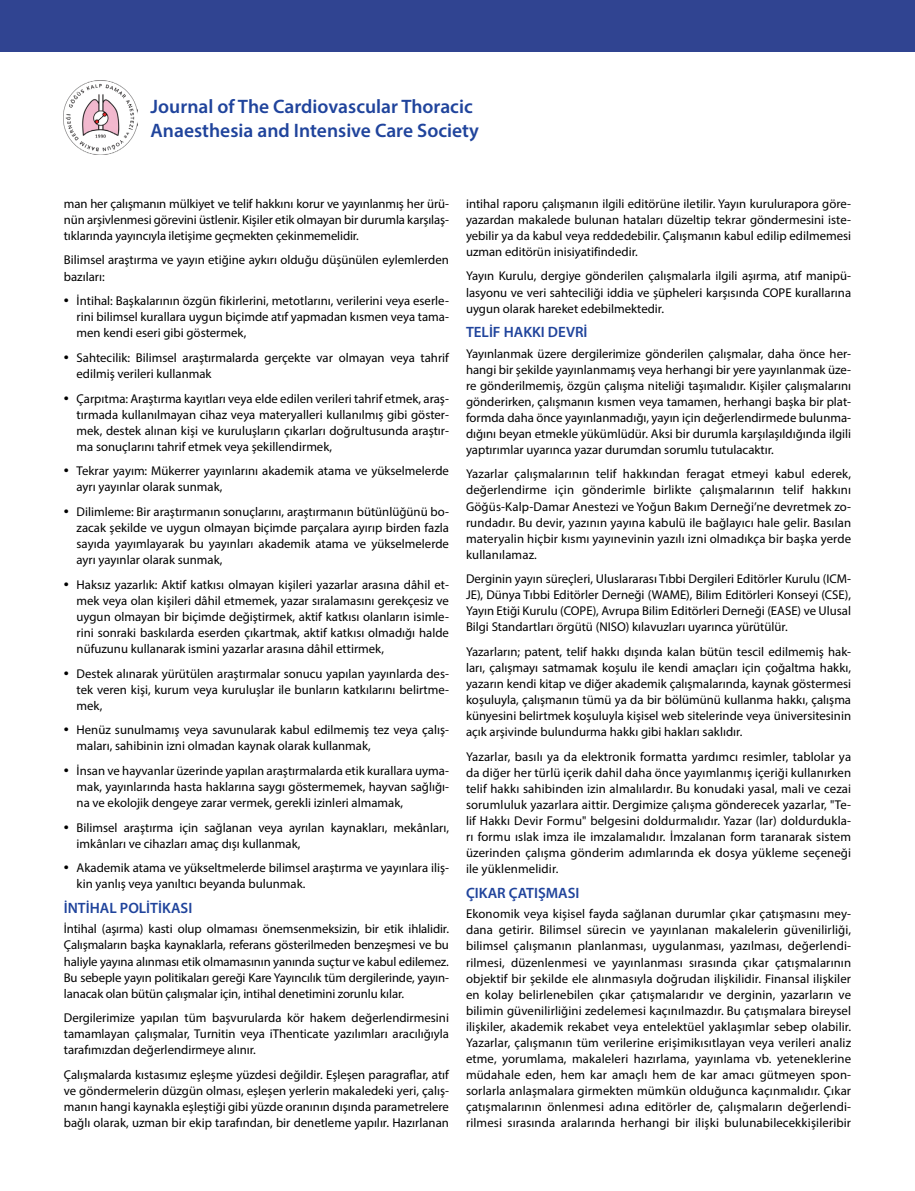
<style>
.page{position:relative;width:915px;height:1191px;background:#fff}
.page>*{position:absolute;margin:0;border:0;box-sizing:border-box;transform-origin:0 0}
.t1{font:600 19.5px/23.4px "Myriad Pro";color:#20449c}
.t2{font:600 15px "Myriad Pro";color:#20449c}
.t3{font:12.75px/16px "Myriad Pro";color:#000;text-align:justify}
.s1{font-size:18px}
</style>
<div class="page">
<img style="left:64px;top:81px;width:74px;height:74px">
<div style="left:0;top:0;width:914px;height:52px;background:#304491"></div>
<h1 class="t1" style="left:151px;top:95px;width:330px">Journal of The Cardiovascular Thoracic<br>Anaesthesia and Intensive Care Society</h1>
<p class="t3" style="left:64px;top:195px;width:386px">man her çalışmanın mülkiyet ve telif hakkını korur ve yayınlanmış her ürü&shy;nün arşivlenmesi görevini üstlenir. Kişiler etik olmayan bir durumla karşılaş&shy;tıklarında yayıncıyla iletişime geçmekten çekinmemelidir.</p>
<p class="t3" style="left:64px;top:252px;width:386px">Bilimsel araştırma ve yayın etiğine aykırı olduğu düşünülen eylemlerden bazıları:</p>
<p class="t3" style="left:77px;top:293px;width:374px;text-indent:-13px"><span class="s1">•</span> İntihal: Başkalarının özgün fikirlerini, metotlarını, verilerini veya eserle&shy;rini bilimsel kurallara uygun biçimde atıf yapmadan kısmen veya tama&shy;men kendi eseri gibi göstermek,</p>
<p class="t3" style="left:77px;top:349px;width:374px;text-indent:-13px"><span class="s1">•</span> Sahtecilik: Bilimsel araştırmalarda gerçekte var olmayan veya tahrif edilmiş verileri kullanmak</p>
<p class="t3" style="left:77px;top:390px;width:374px;text-indent:-13px"><span class="s1">•</span> Çarpıtma: Araştırma kayıtları veya elde edilen verileri tahrif etmek, araş&shy;tırmada kullanılmayan cihaz veya materyalleri kullanılmış gibi göster&shy;mek, destek alınan kişi ve kuruluşların çıkarları doğrultusunda araştır&shy;ma sonuçlarını tahrif etmek veya şekillendirmek,</p>
<p class="t3" style="left:77px;top:463px;width:374px;text-indent:-13px"><span class="s1">•</span> Tekrar yayım: Mükerrer yayınlarını akademik atama ve yükselmelerde ayrı yayınlar olarak sunmak,</p>
<p class="t3" style="left:77px;top:503px;width:374px;text-indent:-13px"><span class="s1">•</span> Dilimleme: Bir araştırmanın sonuçlarını, araştırmanın bütünlüğünü bo&shy;zacak şekilde ve uygun olmayan biçimde parçalara ayırıp birden fazla sayıda yayımlayarak bu yayınları akademik atama ve yükselmelerde ayrı yayınlar olarak sunmak,</p>
<p class="t3" style="left:77px;top:576px;width:374px;text-indent:-13px"><span class="s1">•</span> Haksız yazarlık: Aktif katkısı olmayan kişileri yazarlar arasına dâhil et&shy;mek veya olan kişileri dâhil etmemek, yazar sıralamasını gerekçesiz ve uygun olmayan bir biçimde değiştirmek, aktif katkısı olanların isimle&shy;rini sonraki baskılarda eserden çıkartmak, aktif katkısı olmadığı halde nüfuzunu kullanarak ismini yazarlar arasına dâhil ettirmek,</p>
<p class="t3" style="left:77px;top:665px;width:374px;text-indent:-13px"><span class="s1">•</span> Destek alınarak yürütülen araştırmalar sonucu yapılan yayınlarda des&shy;tek veren kişi, kurum veya kuruluşlar ile bunların katkılarını belirtme&shy;mek,</p>
<p class="t3" style="left:77px;top:722px;width:374px;text-indent:-13px"><span class="s1">•</span> Henüz sunulmamış veya savunularak kabul edilmemiş tez veya çalış&shy;maları, sahibinin izni olmadan kaynak olarak kullanmak,</p>
<p class="t3" style="left:77px;top:762px;width:374px;text-indent:-13px"><span class="s1">•</span> İnsan ve hayvanlar üzerinde yapılan araştırmalarda etik kurallara uyma&shy;mak, yayınlarında hasta haklarına saygı göstermemek, hayvan sağlığı&shy;na ve ekolojik dengeye zarar vermek, gerekli izinleri almamak,</p>
<p class="t3" style="left:77px;top:819px;width:374px;text-indent:-13px"><span class="s1">•</span> Bilimsel araştırma için sağlanan veya ayrılan kaynakları, mekânları, imkânları ve cihazları amaç dışı kullanmak,</p>
<p class="t3" style="left:77px;top:860px;width:374px;text-indent:-13px"><span class="s1">•</span> Akademik atama ve yükseltmelerde bilimsel araştırma ve yayınlara iliş&shy;kin yanlış veya yanıltıcı beyanda bulunmak.</p>
<p class="t2" style="left:64px;top:898px;width:130px">İNTİHAL POLİTİKASI</p>
<p class="t3" style="left:64px;top:921px;width:386px">İntihal (aşırma) kasti olup olmaması önemsenmeksizin, bir etik ihlalidir.<br>Çalışmaların başka kaynaklarla, referans gösterilmeden benzeşmesi ve bu haliyle yayına alınması etik olmamasının yanında suçtur ve kabul edilemez.<br>Bu sebeple yayın politikaları gereği Kare Yayıncılık tüm dergilerinde, yayın&shy;lanacak olan bütün çalışmalar için, intihal denetimini zorunlu kılar.</p>
<p class="t3" style="left:64px;top:1009px;width:386px">Dergilerimize yapılan tüm başvurularda kör hakem değerlendirmesini tamamlayan çalışmalar, Turnitin veya iThenticate yazılımları aracılığıyla tarafımızdan değerlendirmeye alınır.</p>
<p class="t3" style="left:64px;top:1066px;width:386px">Çalışmalarda kıstasımız eşleşme yüzdesi değildir. Eşleşen paragraflar, atıf ve göndermelerin düzgün olması, eşleşen yerlerin makaledeki yeri, çalış&shy;manın hangi kaynakla eşleştiği gibi yüzde oranının dışında parametrelere bağlı olarak, uzman bir ekip tarafından, bir denetleme yapılır. Hazırlanan</p>
<p class="t3" style="left:466px;top:195px;width:386px">intihal raporu çalışmanın ilgili editörüne iletilir. Yayın kurulurapora göre&shy;yazardan makalede bulunan hataları düzeltip tekrar göndermesini iste&shy;yebilir ya da kabul veya reddedebilir. Çalışmanın kabul edilip edilmemesi uzman editörün inisiyatifindedir.</p>
<p class="t3" style="left:466px;top:268px;width:386px">Yayın Kurulu, dergiye gönderilen çalışmalarla ilgili aşırma, atıf manipü&shy;lasyonu ve veri sahteciliği iddia ve şüpheleri karşısında COPE kurallarına uygun olarak hareket edebilmektedir.</p>
<p class="t2" style="left:466px;top:322px;width:123px">TELİF HAKKI DEVRİ</p>
<p class="t3" style="left:466px;top:345px;width:386px">Yayınlanmak üzere dergilerimize gönderilen çalışmalar, daha önce her&shy;hangi bir şekilde yayınlanmamış veya herhangi bir yere yayınlanmak üze&shy;re gönderilmemiş, özgün çalışma niteliği taşımalıdır. Kişiler çalışmalarını gönderirken, çalışmanın kısmen veya tamamen, herhangi başka bir plat&shy;formda daha önce yayınlanmadığı, yayın için değerlendirmede bulunma&shy;dığını beyan etmekle yükümlüdür. Aksi bir durumla karşılaşıldığında ilgili yaptırımlar uyarınca yazar durumdan sorumlu tutulacaktır.</p>
<p class="t3" style="left:466px;top:466px;width:386px">Yazarlar çalışmalarının telif hakkından feragat etmeyi kabul ederek, değerlendirme için gönderimle birlikte çalışmalarının telif hakkını Göğüs-Kalp-Damar Anestezi ve Yoğun Bakım Derneği’ne devretmek zo&shy;rundadır. Bu devir, yazının yayına kabulü ile bağlayıcı hale gelir. Basılan materyalin hiçbir kısmı yayınevinin yazılı izni olmadıkça bir başka yerde kullanılamaz.</p>
<p class="t3" style="left:466px;top:571px;width:386px">Derginin yayın süreçleri, Uluslararası Tıbbi Dergileri Editörler Kurulu (ICM-JE), Dünya Tıbbi Editörler Derneği (WAME), Bilim Editörleri Konseyi (CSE), Yayın Etiği Kurulu (COPE), Avrupa Bilim Editörleri Derneği (EASE) ve Ulusal Bilgi Standartları örgütü (NISO) kılavuzları uyarınca yürütülür.</p>
<p class="t3" style="left:466px;top:643px;width:386px">Yazarların; patent, telif hakkı dışında kalan bütün tescil edilmemiş hak&shy;ları, çalışmayı satmamak koşulu ile kendi amaçları için çoğaltma hakkı, yazarın kendi kitap ve diğer akademik çalışmalarında, kaynak göstermesi koşuluyla, çalışmanın tümü ya da bir bölümünü kullanma hakkı, çalışma künyesini belirtmek koşuluyla kişisel web sitelerinde veya üniversitesinin açık arşivinde bulundurma hakkı gibi hakları saklıdır.</p>
<p class="t3" style="left:466px;top:748px;width:386px">Yazarlar, basılı ya da elektronik formatta yardımcı resimler, tablolar ya da diğer her türlü içerik dahil daha önce yayımlanmış içeriği kullanırken telif hakkı sahibinden izin almalılardır. Bu konudaki yasal, mali ve cezai sorumluluk yazarlara aittir. Dergimize çalışma gönderecek yazarlar, "Te&shy;lif Hakkı Devir Formu" belgesini doldurmalıdır. Yazar (lar) doldurdukla&shy;rı formu ıslak imza ile imzalamalıdır. İmzalanan form taranarak sistem üzerinden çalışma gönderim adımlarında ek dosya yükleme seçeneği ile yüklenmelidir.</p>
<p class="t2" style="left:466px;top:883px;width:115px">ÇIKAR ÇATIŞMASI</p>
<p class="t3" style="left:466px;top:906px;width:386px">Ekonomik veya kişisel fayda sağlanan durumlar çıkar çatışmasını mey&shy;dana getirir. Bilimsel sürecin ve yayınlanan makalelerin güvenilirliği, bilimsel çalışmanın planlanması, uygulanması, yazılması, değerlendi&shy;rilmesi, düzenlenmesi ve yayınlanması sırasında çıkar çatışmalarının objektif bir şekilde ele alınmasıyla doğrudan ilişkilidir. Finansal ilişkiler en kolay belirlenebilen çıkar çatışmalarıdır ve derginin, yazarların ve bilimin güvenilirliğini zedelemesi kaçınılmazdır. Bu çatışmalara bireysel ilişkiler, akademik rekabet veya entelektüel yaklaşımlar sebep olabilir.<br>Yazarlar, çalışmanın tüm verilerine erişimikısıtlayan veya verileri analiz etme, yorumlama, makaleleri hazırlama, yayınlama vb. yeteneklerine müdahale eden, hem kar amaçlı hem de kar amacı gütmeyen spon&shy;sorlarla anlaşmalara girmekten mümkün olduğunca kaçınmalıdır. Çıkar çatışmalarının önlenmesi adına editörler de, çalışmaların değerlendi&shy;rilmesi sırasında aralarında herhangi bir ilişki bulunabilecekkişileribir</p>
</div>
